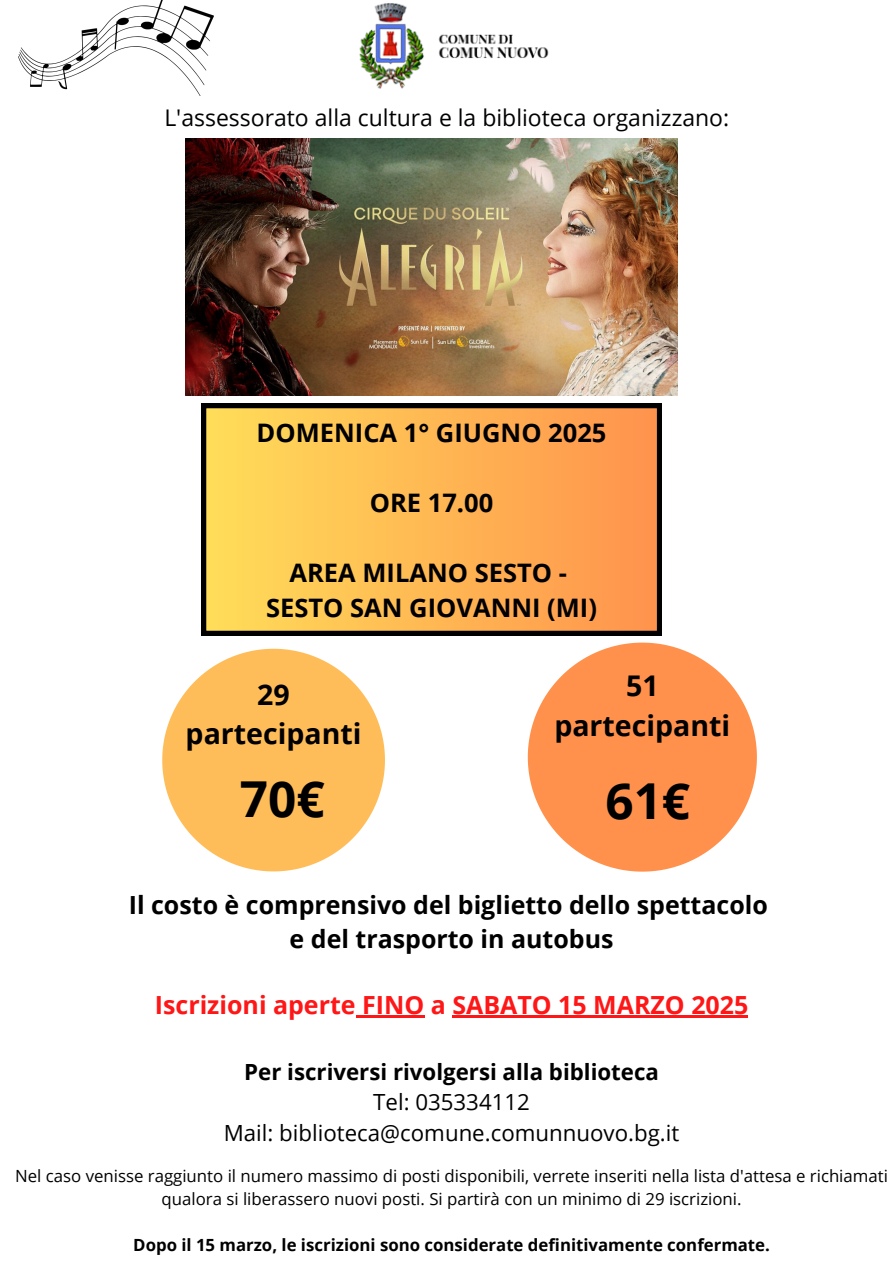
<style>
.page{position:relative;width:894px;height:1264px;background:#fff}
.page>*{position:absolute;margin:0;border:0;box-sizing:border-box;transform-origin:0 0}
.t1{font:700 49.5px "Open Sans";color:#000}
.t2{font:700 28.5px/39.3px "Open Sans";color:#000;text-align:center}
.t3{font:700 25.5px/34.8px "Open Sans";color:#000;text-align:center}
.t4{font:700 24.9px/34px "Open Sans";color:#000;text-align:center}
.t5{font:700 24.9px "Open Sans";color:#ff1616}
.t6{font:22.95px "Open Sans";color:#000}
.t7{font:22.2px/30.8px "Open Sans";color:#000;text-align:center}
.t8{font:16.8px/23.1px "Open Sans";color:#000;text-align:center}
.t9{font:700 16.8px "Open Sans";color:#000}
.s1{font-weight:700}
</style>
<div class="page">
<img style="left:359px;top:3px;width:190px;height:86px">
<img style="left:18px;top:0;width:195px;height:96px">
<svg style="left:202px;top:404px;width:459px;height:231px;background:#f1ad4e"></svg>
<svg style="left:162px;top:648px;width:223px;height:223px;fill:#ffbd59"></svg>
<svg style="left:527px;top:642px;width:229px;height:229px;fill:#ff914d"></svg>
<img style="left:185px;top:138px;width:492px;height:258px">
<hr style="left:355px;top:1015px;width:69px;height:2px;background:#ff1616">
<hr style="left:452px;top:1015px;width:296px;height:2px;background:#ff1616">
<p class="t6" style="left:164px;top:101px;width:566px">L'assessorato alla cultura e la biblioteca organizzano:</p>
<p class="t3" style="left:256px;top:415px;width:351px">DOMENICA 1° GIUGNO 2025</p>
<p class="t3" style="left:369px;top:484px;width:125px">ORE 17.00</p>
<h5 class="t3" style="left:266px;top:554px;width:332px">AREA MILANO SESTO -<br>SESTO SAN GIOVANNI (MI)</h5>
<h2 class="t2" style="left:185px;top:674px;width:177px">29 partecipanti</h2>
<h2 class="t2" style="left:554px;top:665px;width:177px">51 partecipanti</h2>
<h1 class="t1" style="left:240px;top:763px;width:86px">70€</h1>
<h1 class="t1" style="left:605px;top:766px;width:86px">61€</h1>
<h3 class="t4" style="left:129px;top:886px;width:640px">Il costo è comprensivo del biglietto dello spettacolo e del trasporto in autobus</h3>
<h3 class="t5" style="left:155px;top:986px;width:595px">Iscrizioni aperte FINO a SABATO 15 MARZO 2025</h3>
<h3 class="t7" style="left:224px;top:1055px;width:457px"><span class="s1">Per iscriversi rivolgersi alla biblioteca<br></span>Tel: 035334112<br>Mail: biblioteca@comune.comunnuovo.bg.it</h3>
<p class="t8" style="left:15px;top:1163px;width:874px">Nel caso venisse raggiunto il numero massimo di posti disponibili, verrete inseriti nella lista d'attesa e richiamati qualora si liberassero nuovi posti. Si partirà con un minimo di 29 iscrizioni.</p>
<p class="t9" style="left:133px;top:1232px;width:638px">Dopo il 15 marzo, le iscrizioni sono considerate definitivamente confermate.</p>
</div>
